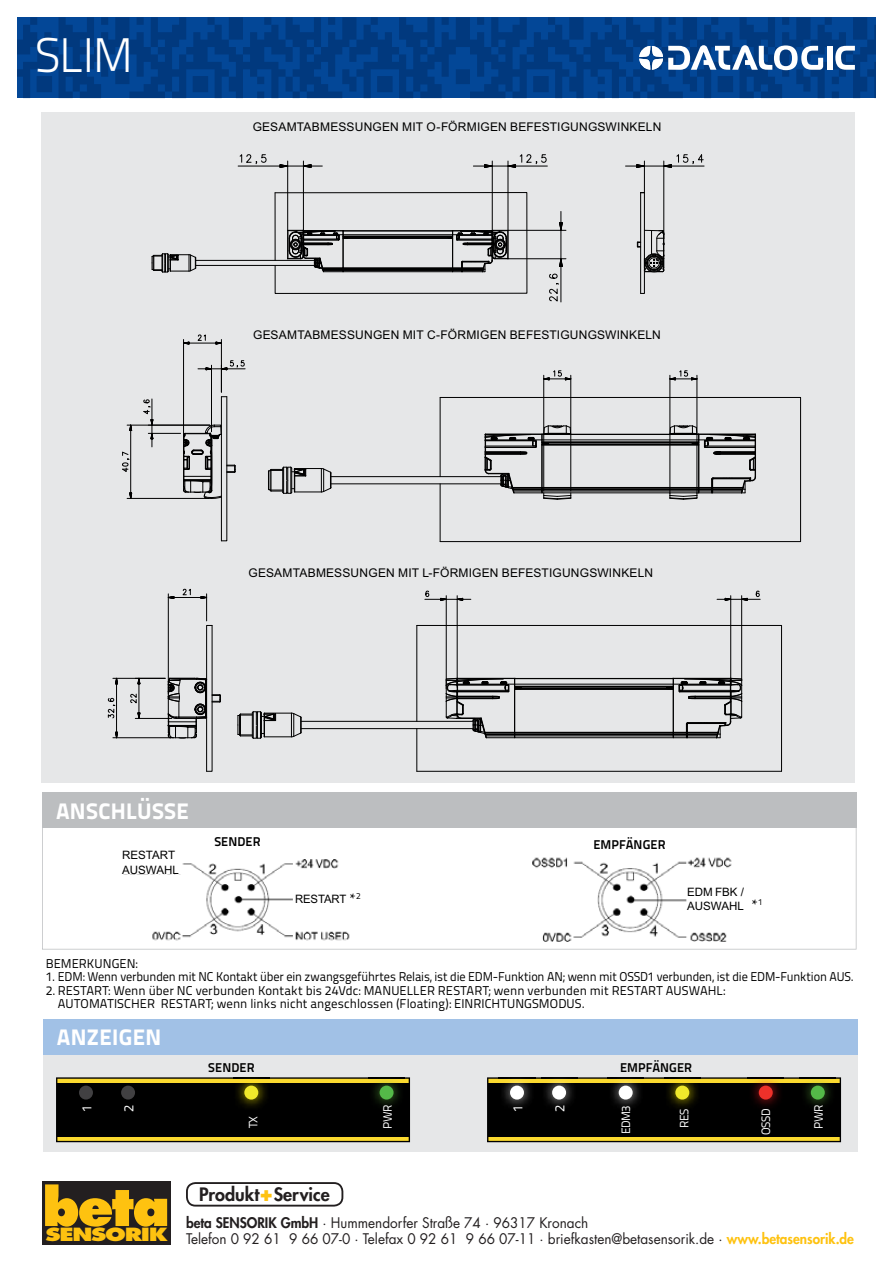
<style>
.page{position:relative;width:893px;height:1263px;background:#fff}
.page>*{position:absolute;margin:0;border:0;box-sizing:border-box;transform-origin:0 0}
.t1{font:800 51.3px "Futura";color:#fec210}
.t2{font:300 48.45px "Titillium Text 22 L";color:#fff}
.t3{font:800 22.5px "Titillium Text 22 L";letter-spacing:.015em;color:#fff}
.t4{font:800 18px "Futura";color:#231f20}
.t5{font:800 17.7px "Futura";letter-spacing:-.055em;color:#fec210;scale:1.3 1}
.t6{font:14.85px "Titillium Text 22 L";color:#000}
.t7{font:14.25px/16.8px "Futura";color:#231f20;scale:.95 1}
.t8{font:13.5px "Titillium Text 22 L";color:#fff}
.t9{font:12.75px/13.5px "Titillium Text 22 L";color:#000}
.t10{font:700 12.75px "Titillium Text 22 L";letter-spacing:.005em;color:#000}
.t11{font:12.15px "Titillium Text 22 L";letter-spacing:-.04em;color:#fff}
.t12{font:12px "Arial";letter-spacing:.015em;color:#000}
.t13{font:11.55px "Arial";color:#000}
.t14{font:8.7px "Titillium Text 22 L";color:#000}
.s1{color:#fec210}
.s2{font-weight:800}
.s3{font-weight:800;color:#fec210}
</style>
<div class="page">
<div style="left:42px;top:1181px;width:128px;height:63px;background:#231f20"></div>
<div style="left:186px;top:1182px;width:157px;height:25px;border:2px solid #231f20;border-radius:9px"></div>
<svg style="left:17px;top:17px;width:859px;height:81px;background:#013f89"></svg>
<svg style="left:835px;top:46px;width:20px;height:24px"></svg>
<div style="left:827px;top:46px;width:5px;height:24px;background:#fff"></div>
<svg style="left:639px;top:45px;width:184px;height:25px"></svg>
<div style="left:41px;top:112px;width:814px;height:670px;background:#e6e7e8"></div>
<svg style="left:151px;top:154px;width:554px;height:149px"></svg>
<hr style="left:331px;top:484px;width:170px;height:1px;background:#000">
<hr style="left:331px;top:476px;width:170px;height:1px;background:#000">
<svg style="left:440px;top:397px;width:361px;height:145px"></svg>
<hr style="left:440px;top:484px;width:1px;height:58px;background:#000">
<hr style="left:440px;top:397px;width:1px;height:80px;background:#000">
<hr style="left:440px;top:541px;width:360px;height:1px;background:#000">
<hr style="left:670px;top:375px;width:1px;height:118px;background:#000">
<hr style="left:697px;top:375px;width:1px;height:118px;background:#000">
<svg style="left:268px;top:467px;width:64px;height:27px"></svg>
<hr style="left:543px;top:375px;width:1px;height:116px;background:#000">
<hr style="left:570px;top:375px;width:1px;height:116px;background:#000">
<svg style="left:543px;top:370px;width:28px;height:11px"></svg>
<svg style="left:670px;top:370px;width:27px;height:11px"></svg>
<svg style="left:485px;top:415px;width:271px;height:85px"></svg>
<hr style="left:148px;top:433px;width:33px;height:1px;background:#000">
<hr style="left:152px;top:399px;width:1px;height:48px;background:#000">
<hr style="left:221px;top:339px;width:1px;height:53px;background:#000">
<hr style="left:183px;top:339px;width:1px;height:103px;background:#000">
<hr style="left:184px;top:343px;width:37px;height:1px;background:#000">
<hr style="left:127px;top:498px;width:82px;height:1px;background:#000">
<hr style="left:127px;top:425px;width:83px;height:1px;background:#000">
<hr style="left:130px;top:425px;width:1px;height:73px;background:#000">
<svg style="left:197px;top:334px;width:9px;height:7px"></svg>
<svg style="left:122px;top:452px;width:8px;height:20px"></svg>
<svg style="left:183px;top:360px;width:62px;height:181px"></svg>
<svg style="left:143px;top:399px;width:11px;height:26px"></svg>
<hr style="left:301px;top:728px;width:172px;height:1px;background:#000">
<hr style="left:301px;top:721px;width:172px;height:1px;background:#000">
<hr style="left:730px;top:596px;width:1px;height:87px;background:#000">
<hr style="left:741px;top:596px;width:1px;height:85px;background:#000">
<hr style="left:717px;top:599px;width:43px;height:1px;background:#000">
<svg style="left:725px;top:598px;width:6px;height:3px"></svg>
<svg style="left:741px;top:598px;width:7px;height:3px"></svg>
<svg style="left:446px;top:678px;width:296px;height:61px"></svg>
<hr style="left:446px;top:596px;width:1px;height:93px;background:#000">
<hr style="left:457px;top:596px;width:1px;height:91px;background:#000">
<hr style="left:425px;top:599px;width:46px;height:1px;background:#000">
<svg style="left:425px;top:591px;width:4px;height:6px"></svg>
<svg style="left:756px;top:591px;width:4px;height:6px"></svg>
<hr style="left:417px;top:625px;width:364px;height:1px;background:#000">
<hr style="left:781px;top:625px;width:1px;height:146px;background:#000">
<hr style="left:417px;top:771px;width:364px;height:1px;background:#000">
<hr style="left:416px;top:625px;width:1px;height:96px;background:#000">
<hr style="left:416px;top:729px;width:1px;height:42px;background:#000">
<svg style="left:238px;top:711px;width:64px;height:28px"></svg>
<hr style="left:135px;top:718px;width:37px;height:1px;background:#000">
<hr style="left:139px;top:678px;width:1px;height:40px;background:#000">
<hr style="left:113px;top:737px;width:58px;height:1px;background:#000">
<hr style="left:113px;top:678px;width:52px;height:1px;background:#000">
<hr style="left:116px;top:678px;width:1px;height:60px;background:#000">
<svg style="left:115px;top:732px;width:3px;height:6px"></svg>
<svg style="left:115px;top:678px;width:3px;height:7px"></svg>
<svg style="left:108px;top:698px;width:7px;height:20px"></svg>
<svg style="left:168px;top:588px;width:53px;height:184px"></svg>
<svg style="left:130px;top:694px;width:7px;height:10px"></svg>
<div style="left:43px;top:1055px;width:814px;height:97px;background:#e6e7e8"></div>
<div style="left:43px;top:1019px;width:814px;height:36px;background:#a1c1e6"></div>
<svg style="left:42px;top:828px;width:814px;height:122px"></svg>
<div style="left:42px;top:793px;width:814px;height:35px;background:#bcbec0"></div>
<img style="left:523px;top:852px;width:237px;height:93px">
<img style="left:114px;top:851px;width:244px;height:96px">
<svg style="left:487px;top:1077px;width:354px;height:65px;background:#b9a026"></svg>
<div style="left:488px;top:1083px;width:352px;height:54px;background:#000"></div>
<img style="left:499px;top:1077px;width:36px;height:30px">
<div style="left:510px;top:1086px;width:14px;height:14px;background:#fff;border-radius:50%"></div>
<img style="left:541px;top:1077px;width:36px;height:30px">
<div style="left:552px;top:1086px;width:14px;height:14px;background:#fff;border-radius:50%"></div>
<img style="left:607px;top:1077px;width:37px;height:30px">
<div style="left:619px;top:1086px;width:14px;height:14px;background:#fff;border-radius:50%"></div>
<img style="left:664px;top:1077px;width:36px;height:30px">
<div style="left:675px;top:1086px;width:14px;height:14px;background:#f0e92b;border-radius:50%"></div>
<img style="left:748px;top:1077px;width:36px;height:30px">
<div style="left:759px;top:1086px;width:14px;height:14px;background:#ee312a;border-radius:50%"></div>
<img style="left:800px;top:1077px;width:36px;height:29px">
<div style="left:811px;top:1086px;width:14px;height:14px;background:#54b948;border-radius:50%"></div>
<svg style="left:56px;top:1077px;width:354px;height:65px;background:#bba228"></svg>
<div style="left:57px;top:1083px;width:352px;height:54px;background:#000"></div>
<div style="left:79px;top:1086px;width:14px;height:14px;background:#414042;border-radius:50%"></div>
<div style="left:121px;top:1086px;width:14px;height:14px;background:#414042;border-radius:50%"></div>
<img style="left:233px;top:1077px;width:36px;height:30px">
<div style="left:244px;top:1086px;width:14px;height:14px;background:#f0e92b;border-radius:50%"></div>
<img style="left:368px;top:1077px;width:37px;height:29px">
<div style="left:380px;top:1086px;width:13px;height:14px;background:#54b948;border-radius:50%"></div>
<div style="left:122px;top:866px;width:60px;height:8px;background:#fff"></div>
<div style="left:122px;top:851px;width:60px;height:12px;background:#fff"></div>
<div style="left:687px;top:901px;width:63px;height:12px;background:#fff"></div>
<div style="left:687px;top:887px;width:63px;height:14px;background:#fff"></div>
<div style="left:295px;top:895px;width:54px;height:11px;background:#fff"></div>
<h2 class="t2" style="left:35px;top:37px;width:100px">SLIM</h2>
<p class="t12" style="left:253px;top:120px;width:410px">GESAMTABMESSUNGEN MIT O-FÖRMIGEN BEFESTIGUNGSWINKELN</p>
<p class="t12" style="left:253px;top:328px;width:409px">GESAMTABMESSUNGEN MIT C-FÖRMIGEN BEFESTIGUNGSWINKELN</p>
<p class="t12" style="left:248px;top:566px;width:406px">GESAMTABMESSUNGEN MIT L-FÖRMIGEN BEFESTIGUNGSWINKELN</p>
<h3 class="t3" style="left:56px;top:803px;width:134px">ANSCHLÜSSE</h3>
<p class="t13" style="left:122px;top:848px;width:54px">RESTART</p>
<p class="t13" style="left:122px;top:863px;width:58px">AUSWAHL</p>
<p class="t10" style="left:214px;top:834px;width:48px">SENDER</p>
<p class="t14" style="left:356px;top:893px;width:6px">2</p>
<p class="t6" style="left:349px;top:894px;width:9px">*</p>
<p class="t13" style="left:295px;top:893px;width:53px">RESTART</p>
<p class="t10" style="left:593px;top:838px;width:74px">EMPFÄNGER</p>
<p class="t13" style="left:687px;top:885px;width:58px">EDM FBK /</p>
<p class="t13" style="left:687px;top:899px;width:58px">AUSWAHL</p>
<p class="t14" style="left:758px;top:899px;width:6px">1</p>
<p class="t6" style="left:750px;top:899px;width:9px">*</p>
<p class="t9" style="left:46px;top:958px;width:94px">BEMERKUNGEN:</p>
<p class="t9" style="left:46px;top:971px;width:809px">1. EDM: Wenn verbunden mit NC Kontakt über ein zwangsgeführtes Relais, ist die EDM-Funktion AN; wenn mit OSSD1 verbunden, ist die EDM-Funktion AUS.</p>
<p class="t9" style="left:58px;top:985px;width:669px;text-indent:-12px">2. RESTART: Wenn über NC verbunden Kontakt bis 24Vdc: MANUELLER RESTART; wenn verbunden mit RESTART AUSWAHL:<br>AUTOMATISCHER RESTART; wenn links nicht angeschlossen (Floating): EINRICHTUNGSMODUS.</p>
<h3 class="t3" style="left:57px;top:1030px;width:106px">ANZEIGEN</h3>
<p class="t8" style="left:82px;top:1112px;width:9px;rotate:-90deg">1</p>
<p class="t8" style="left:124px;top:1112px;width:9px;rotate:-90deg">2</p>
<p class="t10" style="left:208px;top:1060px;width:48px">SENDER</p>
<p class="t11" style="left:249px;top:1128px;width:14px;rotate:-90deg">TX</p>
<p class="t11" style="left:383px;top:1129px;width:26px;rotate:-90deg">PWR</p>
<p class="t10" style="left:620px;top:1060px;width:74px">EMPFÄNGER</p>
<p class="t8" style="left:513px;top:1112px;width:9px;rotate:-90deg">1</p>
<p class="t8" style="left:555px;top:1112px;width:9px;rotate:-90deg">2</p>
<p class="t11" style="left:621px;top:1134px;width:31px;rotate:-90deg">EDM3</p>
<p class="t11" style="left:680px;top:1128px;width:21px;rotate:-90deg">RES</p>
<p class="t11" style="left:761px;top:1135px;width:28px;rotate:-90deg">OSSD</p>
<p class="t11" style="left:814px;top:1129px;width:26px;rotate:-90deg">PWR</p>
<h1 class="t1" style="left:42px;top:1184px;width:129px">beta</h1>
<h3 class="t5" style="left:45px;top:1227px;width:96px">SENSORIK</h3>
<h3 class="t4" style="left:199px;top:1186px;width:132px">Produkt<span class="s1">+</span>Service</h3>
<p class="t7" style="left:186px;top:1215px;width:705px"><span class="s2">beta SENSORIK GmbH</span> · Hummendorfer Straße 74 · 96317 Kronach<br>Telefon 0 92 61 9 66 07-0 · Telefax 0 92 61 9 66 07-11 · briefkasten@betasensorik.de · <span class="s3">www.betasensorik.de</span></p>
</div>
